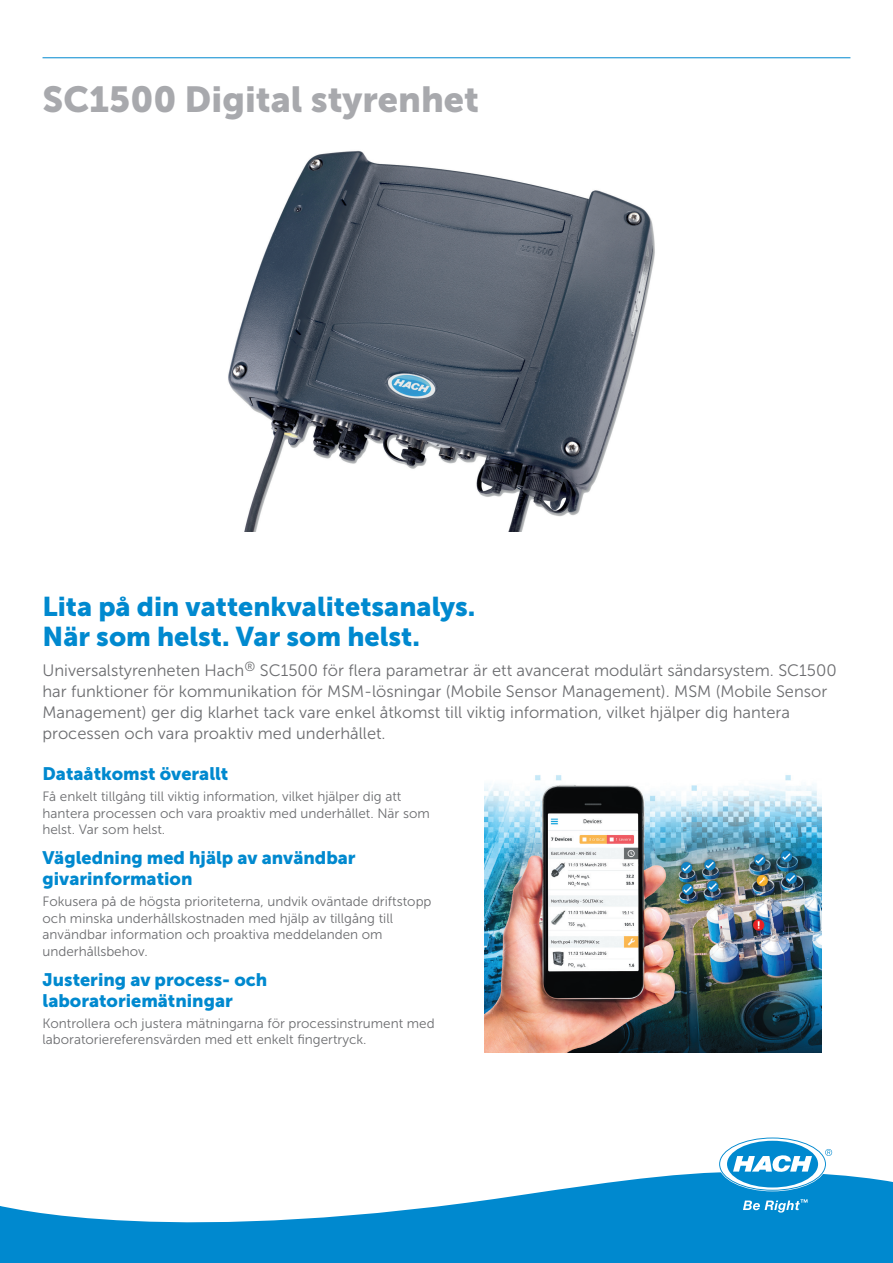
<style>
.page{position:relative;width:893px;height:1263px;background:#fff}
.page>*{position:absolute;margin:0;border:0;box-sizing:border-box;transform-origin:0 0}
.Head_1{font:36px "Museo Sans 900";color:#a8a9ad}
.Head_2_USP{font:27px/30px "Museo Sans 900";color:#0089cf}
.Head_2{font:18px/21px "Museo Sans 900";color:#0089cf}
.Text_1_USP{font:16.5px/21px "Museo Sans 300";color:#6c6d70}
.Text_1_Gray{font:13.5px/16.5px "Museo Sans 300";color:#6c6d70}
</style>
<div class="page">
<hr style="left:43px;top:57px;width:807px;height:1px;background:#0089cf">
<svg style="left:0;top:1172px;width:893px;height:91px;fill:#0089cf"></svg>
<svg style="left:720px;top:1138px;width:112px;height:52px"></svg>
<svg style="left:743px;top:1199px;width:64px;height:13px"></svg>
<img style="left:485px;top:775px;width:336px;height:277px">
<img style="left:228px;top:150px;width:427px;height:381px">
<p class="Head_1" style="left:43px;top:79px;width:438px">SC1500 Digital styrenhet</p>
<p class="Head_2_USP" style="left:43px;top:592px;width:434px">Lita på din vattenkvalitetsanalys.<br>När som helst. Var som helst.</p>
<p class="Text_1_USP" style="left:43px;top:660px;width:796px">Universalstyrenheten Hach<sup>®</sup> SC1500 för flera parametrar är ett avancerat modulärt sändarsystem. SC1500 har funktioner för kommunikation för MSM-lösningar (Mobile Sensor Management). MSM (Mobile Sensor Management) ger dig klarhet tack vare enkel åtkomst till viktig information, vilket hjälper dig hantera processen och vara proaktiv med underhållet.</p>
<p class="Head_2" style="left:43px;top:763px;width:187px">Dataåtkomst överallt</p>
<p class="Text_1_Gray" style="left:43px;top:788px;width:389px">Få enkelt tillgång till viktig information, vilket hjälper dig att hantera processen och vara proaktiv med underhållet. När som helst. Var som helst.</p>
<p class="Head_2" style="left:43px;top:847px;width:315px">Vägledning med hjälp av användbar givarinformation</p>
<p class="Text_1_Gray" style="left:43px;top:893px;width:391px">Fokusera på de högsta prioriteterna, undvik oväntade driftstopp och minska underhållskostnaden med hjälp av tillgång till användbar information och proaktiva meddelanden om underhållsbehov.</p>
<p class="Head_2" style="left:43px;top:969px;width:226px">Justering av process- och laboratoriemätningar</p>
<p class="Text_1_Gray" style="left:43px;top:1015px;width:394px">Kontrollera och justera mätningarna för processinstrument med laboratoriereferensvärden med ett enkelt fingertryck.</p>
</div>
